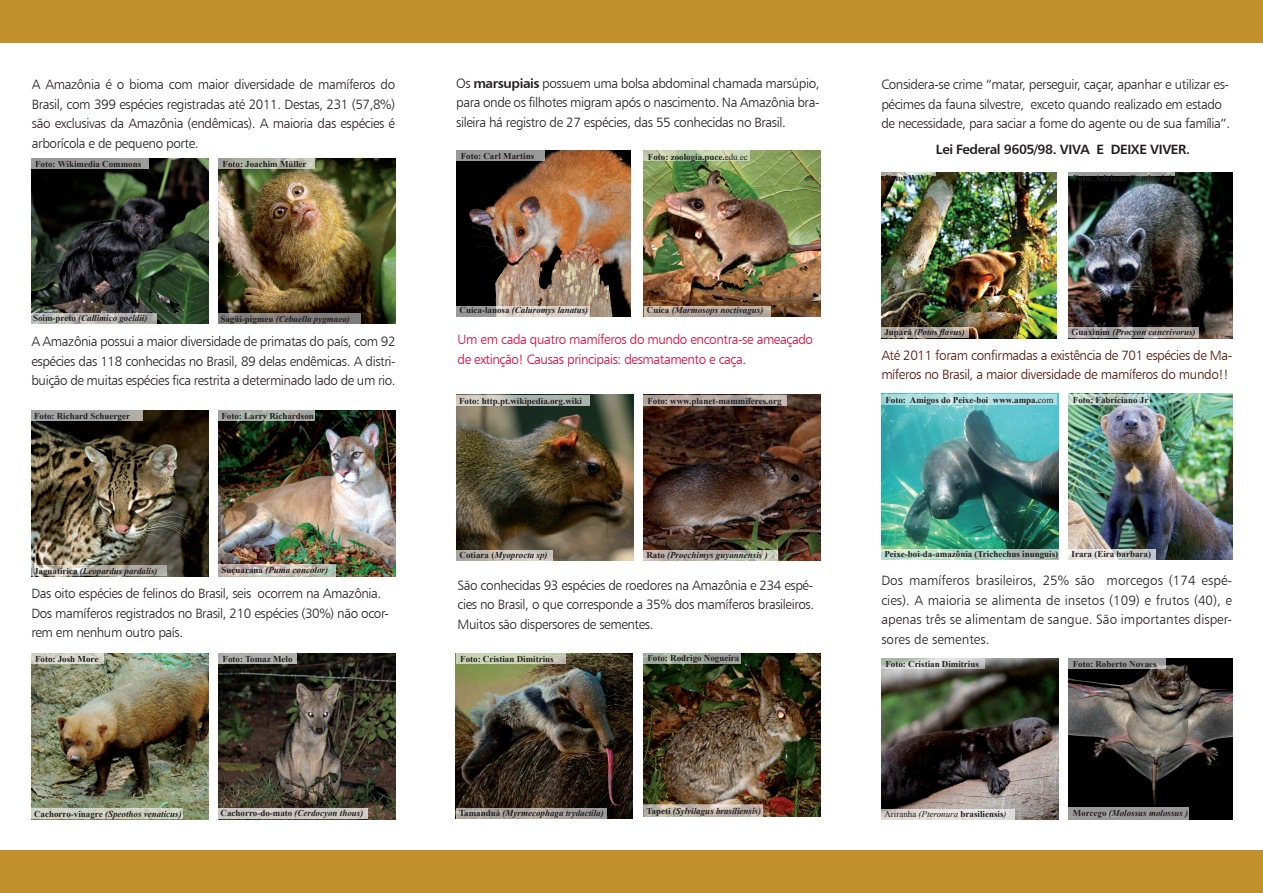
<style>
.page{position:relative;width:1263px;height:893px;background:#fff}
.page>*{position:absolute;margin:0;border:0;box-sizing:border-box;transform-origin:0 0}
.Texto{font:13.5px/19.5px "Humanist 777 BT Light B";letter-spacing:-.03em;color:#231f20;text-align:justify}
.t1{font:13.5px/19.5px "Humanist 777 BT Light B";letter-spacing:-.03em;color:#530f04}
.t2{font:13.5px/19.5px "Humanist 777 BT Light B";letter-spacing:-.03em;color:#df0032}
.t3{font:13.5px "Humanist 777 BT Bold B";letter-spacing:-.03em;color:#231f20}
.t4{font:700 9px "Times New Roman";color:#231f20}
.t5{font:italic 700 9px "Times New Roman";color:#231f20}
.s1{font-style:normal}
.s2{font-family:"Humanist 777 BT Bold B"}
.s3{font-weight:400}
.s4{font-style:italic}
.s5{font-weight:400;font-style:italic}
</style>
<div class="page">
<div style="left:0;top:0;width:1263px;height:43px;background:#c0902c"></div>
<div style="left:0;top:850px;width:1263px;height:43px;background:#c0902c"></div>
<img style="left:31px;top:158px;width:177px;height:166px">
<img style="left:31px;top:410px;width:177px;height:166px">
<img style="left:456px;top:395px;width:177px;height:165px">
<img style="left:456px;top:653px;width:177px;height:166px">
<img style="left:31px;top:653px;width:177px;height:166px">
<img style="left:456px;top:151px;width:174px;height:165px">
<img style="left:881px;top:172px;width:176px;height:166px">
<img style="left:881px;top:394px;width:177px;height:155px">
<img style="left:881px;top:659px;width:177px;height:160px">
<img style="left:218px;top:410px;width:177px;height:166px">
<img style="left:644px;top:395px;width:177px;height:165px">
<img style="left:643px;top:653px;width:177px;height:163px">
<img style="left:218px;top:653px;width:177px;height:166px">
<img style="left:644px;top:151px;width:177px;height:165px">
<img style="left:1068px;top:172px;width:164px;height:166px">
<img style="left:1068px;top:394px;width:164px;height:165px">
<img style="left:1068px;top:659px;width:164px;height:160px">
<img style="left:218px;top:158px;width:177px;height:166px">
<svg style="left:31px;top:313px;width:126px;height:11px"></svg>
<svg style="left:456px;top:306px;width:133px;height:10px"></svg>
<svg style="left:456px;top:550px;width:97px;height:10px"></svg>
<svg style="left:456px;top:395px;width:133px;height:10px"></svg>
<svg style="left:218px;top:410px;width:97px;height:11px"></svg>
<svg style="left:31px;top:410px;width:112px;height:11px"></svg>
<svg style="left:643px;top:550px;width:134px;height:10px"></svg>
<svg style="left:881px;top:549px;width:177px;height:10px;background:#b6d3c3"></svg>
<svg style="left:881px;top:809px;width:133px;height:11px"></svg>
<div style="left:1068px;top:807px;width:121px;height:13px;background:#999"></div>
<svg style="left:1068px;top:549px;width:88px;height:10px"></svg>
<svg style="left:456px;top:808px;width:150px;height:11px;background:#a9a5a0"></svg>
<svg style="left:643px;top:804px;width:120px;height:13px;background:#c0b6a9"></svg>
<svg style="left:644px;top:306px;width:127px;height:10px"></svg>
<svg style="left:881px;top:327px;width:88px;height:11px"></svg>
<svg style="left:1068px;top:327px;width:130px;height:11px"></svg>
<div style="left:218px;top:808px;width:150px;height:11px;background:#ccc8c4"></div>
<svg style="left:31px;top:565px;width:136px;height:11px"></svg>
<svg style="left:31px;top:808px;width:152px;height:11px;background:#ced2c2"></svg>
<svg style="left:218px;top:564px;width:118px;height:13px;background:#c3bcb3"></svg>
<svg style="left:218px;top:313px;width:143px;height:11px;background:#827e7c"></svg>
<div style="left:31px;top:158px;width:118px;height:11px;background:#999"></div>
<svg style="left:218px;top:158px;width:97px;height:11px"></svg>
<div style="left:456px;top:151px;width:89px;height:10px;background:#999"></div>
<svg style="left:881px;top:172px;width:55px;height:3px"></svg>
<svg style="left:643px;top:395px;width:143px;height:10px"></svg>
<svg style="left:1068px;top:172px;width:106px;height:3px"></svg>
<svg style="left:881px;top:394px;width:176px;height:10px;background:#afe1e4"></svg>
<svg style="left:1068px;top:394px;width:82px;height:10px"></svg>
<svg style="left:881px;top:659px;width:104px;height:10px"></svg>
<svg style="left:1068px;top:659px;width:98px;height:10px"></svg>
<svg style="left:456px;top:653px;width:110px;height:11px"></svg>
<svg style="left:643px;top:653px;width:98px;height:11px"></svg>
<svg style="left:644px;top:151px;width:106px;height:10px"></svg>
<div style="left:218px;top:653px;width:79px;height:11px;background:#aeb1ad"></div>
<svg style="left:31px;top:653px;width:72px;height:11px"></svg>
<p class="Texto" style="left:32px;top:75px;width:365px">A Amazônia é o bioma com maior diversidade de mamíferos do Brasil, com 399 espécies registradas até 2011. Destas, 231 (57,8%) são exclusivas da Amazônia (endêmicas). A maioria das espécies é arborícola e de pequeno porte.</p>
<p class="t4" style="left:35px;top:158px;width:108px">Foto: Wikimedia Commons</p>
<p class="t4" style="left:223px;top:158px;width:85px">Foto: Joachim Müller</p>
<p class="t5" style="left:33px;top:312px;width:116px"><span class="s1">Soim-preto</span> (Callimico goeldii)</p>
<p class="t5" style="left:220px;top:313px;width:131px"><span class="s1">Sagüi-pigmeu</span> (Cebuella pygmaea)</p>
<p class="Texto" style="left:456px;top:73px;width:365px">Os <span class="s2">marsupiais</span> possuem uma bolsa abdominal chamada marsúpio, para onde os filhotes migram após o nascimento. Na Amazônia bra&shy;sileira há registro de 27 espécies, das 55 conhecidas no Brasil.</p>
<p class="Texto" style="left:881px;top:74px;width:350px;text-align:left">Considera-se crime “matar, perseguir, caçar, apanhar e utilizar es&shy;pécimes da fauna silvestre, exceto quando realizado em estado de necessidade, para saciar a fome do agente ou de sua família”.</p>
<p class="t4" style="left:461px;top:150px;width:75px">Foto: Carl Martins</p>
<p class="t5" style="left:460px;top:304px;width:130px"><span class="s1">Cuíca-lanosa</span> (Caluromys lanatus)</p>
<p class="t4" style="left:648px;top:150px;width:101px">Foto: zoologia.puce.<span class="s3">edu.ec</span></p>
<p class="t5" style="left:647px;top:304px;width:118px"><span class="s1">Cuíca</span> (Marmosops noctivagus)</p>
<p class="t3" style="left:936px;top:141px;width:256px">Lei Federal 9605/98. VIVA E DEIXE VIVER.</p>
<p class="t4" style="left:885px;top:172px;width:48px">Foto: WWF</p>
<p class="t4" style="left:1073px;top:172px;width:101px">Foto: Adriano Gambarini</p>
<p class="Texto" style="left:31px;top:331px;width:366px">A Amazônia possui a maior diversidade de primatas do país, com 92 espécies das 118 conhecidas no Brasil, 89 delas endêmicas. A distri&shy;buição de muitas espécies fica restrita a determinado lado de um rio.</p>
<p class="t2" style="left:457px;top:329px;width:357px">Um em cada quatro mamíferos do mundo encontra-se ameaçado de extinção! Causas principais: desmatamento e caça.</p>
<p class="t5" style="left:884px;top:326px;width:82px"><span class="s1">Jupará</span> (Potos flavus)</p>
<p class="t5" style="left:1071px;top:326px;width:126px"><span class="s1">Guaxinim</span> (Procyon cancrivorus)</p>
<p class="t1" style="left:881px;top:345px;width:353px">Até 2011 foram confirmadas a existência de 701 espécies de Ma&shy;míferos no Brasil, a maior diversidade de mamíferos do mundo!!</p>
<p class="t4" style="left:459px;top:394px;width:124px">Foto: http.pt.wikipedia.org.wiki</p>
<p class="t4" style="left:647px;top:394px;width:136px">Foto: www.planet-mammiferes.org</p>
<p class="t4" style="left:885px;top:393px;width:169px">Foto: Amigos do Peixe-boi www.ampa.<span class="s3">com</span></p>
<p class="t4" style="left:1073px;top:393px;width:77px">Foto: Fabriciano Jr</p>
<p class="t4" style="left:34px;top:410px;width:97px">Foto: Richard Schuerger</p>
<p class="t4" style="left:221px;top:410px;width:94px">Foto: Larry Richardson</p>
<p class="t5" style="left:34px;top:565px;width:125px"><span class="s1">Jaguatirica</span> (Leopardus pardalis)</p>
<p class="t5" style="left:222px;top:564px;width:108px"><span class="s1">Suçuarana</span> (Puma concolor)</p>
<p class="Texto" style="left:31px;top:583px;width:359px;text-align:left">Das oito espécies de felinos do Brasil, seis ocorrem na Amazônia.<br>Dos mamíferos registrados no Brasil, 210 espécies (30%) não ocor&shy;rem em nenhum outro país.</p>
<p class="t4" style="left:35px;top:653px;width:65px">Foto: Josh More</p>
<p class="t4" style="left:223px;top:653px;width:71px">Foto: Tomaz Melo</p>
<p class="t5" style="left:34px;top:808px;width:149px"><span class="s1">Cachorro-vinagre</span> (Speothos venaticus)</p>
<p class="t4" style="left:221px;top:807px;width:144px">Cachorro-do-mato <span class="s4">(Cerdocyon thous)</span></p>
<p class="t5" style="left:460px;top:548px;width:89px"><span class="s1">Cotiara (</span>Myoprocta sp)</p>
<p class="t5" style="left:646px;top:548px;width:123px"><span class="s1">Rato</span> (Proechimys guyannensis )</p>
<p class="t4" style="left:884px;top:547px;width:175px">Peixe-boi-da-amazônia (Trichechus inunguis)</p>
<p class="t4" style="left:1071px;top:547px;width:81px">Irara (Eira barbara)</p>
<p class="Texto" style="left:457px;top:575px;width:358px">São conhecidas 93 espécies de roedores na Amazônia e 234 espé&shy;cies no Brasil, o que corresponde a 35% dos mamíferos brasileiros.<br>Muitos são dispersores de sementes.</p>
<p class="Texto" style="left:881px;top:571px;width:352px">Dos mamíferos brasileiros, 25% são morcegos (174 espé&shy;cies). A maioria se alimenta de insetos (109) e frutos (40), e apenas três se alimentam de sangue. São importantes disper&shy;sores de sementes.</p>
<p class="t4" style="left:460px;top:653px;width:95px">Foto: Cristian Dimitrius</p>
<p class="t4" style="left:647px;top:652px;width:93px">Foto: Rodrigo Nogueira</p>
<p class="t5" style="left:459px;top:807px;width:146px"><span class="s1">Tamanduá</span> (Myrmecophaga trydactila)</p>
<p class="t5" style="left:646px;top:805px;width:116px"><span class="s1">Tapeti</span> (Sylvilagus brasiliensis)</p>
<p class="t4" style="left:885px;top:658px;width:95px">Foto: Cristian Dimitrius</p>
<p class="t4" style="left:1073px;top:658px;width:85px">Foto: Roberto Novaes</p>
<p class="t4" style="left:884px;top:808px;width:124px"><span class="s3">Ariranha</span> <span class="s5">(Pteronura</span> brasiliensis<span class="s5">)</span></p>
<p class="t5" style="left:1073px;top:807px;width:117px"><span class="s1">Morcego</span> (Molossus molossus )</p>
</div>
